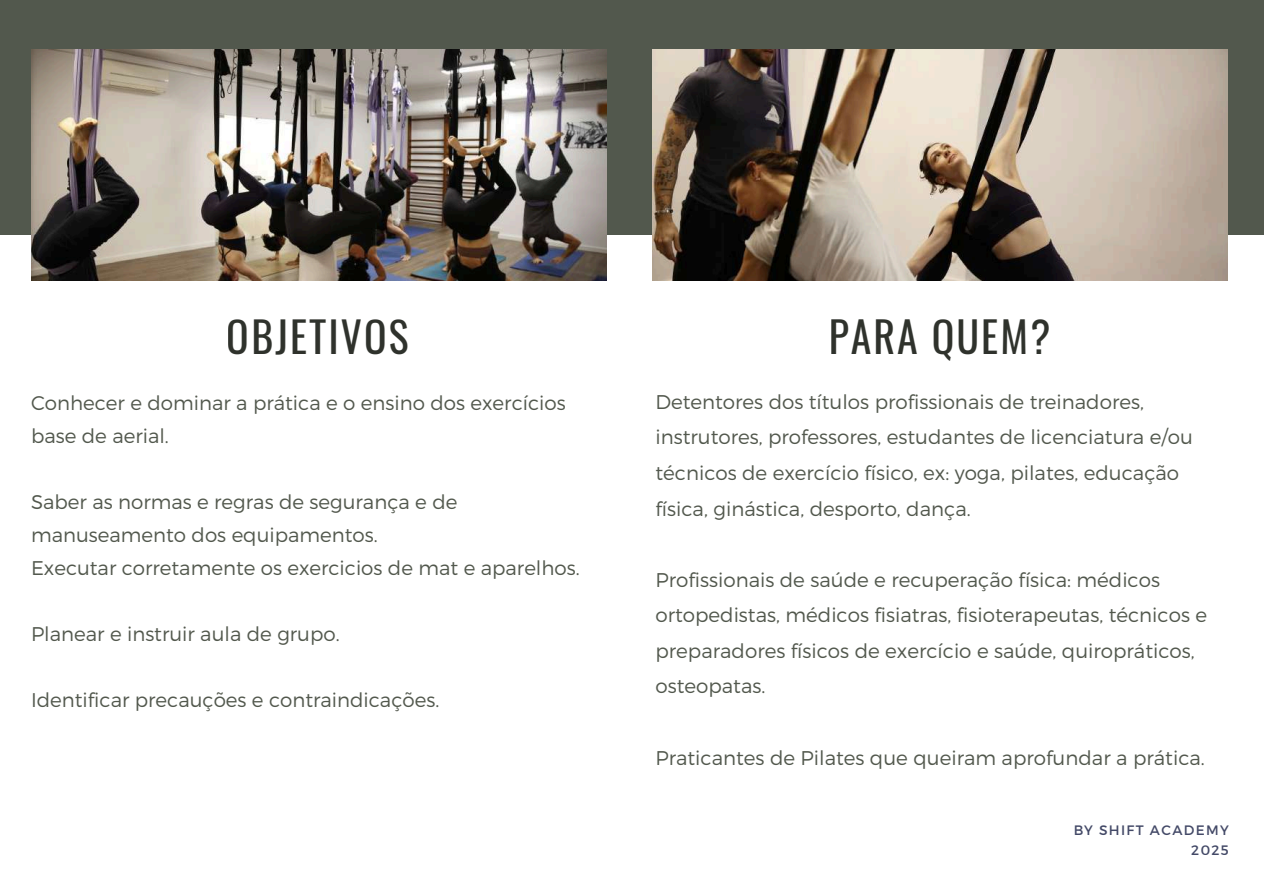
<style>
.page{position:relative;width:1264px;height:894px;background:#fff}
.page>*{position:absolute;margin:0;border:0;box-sizing:border-box;transform-origin:0 0}
.t1{font:41.85px "Oswald";letter-spacing:.05em;color:#2f322c}
.t2{font:41.7px "Oswald";letter-spacing:.05em;color:#2f322c}
.t3{font:300 19.8px/35.5px "Montserrat";color:#52584d}
.t4{font:13.65px/19.8px "Montserrat";letter-spacing:.1em;color:#434967;text-align:right}
</style>
<div class="page">
<div style="left:0;top:0;width:1263px;height:235px;background:#52584d"></div>
<img style="left:31px;top:50px;width:575px;height:230px">
<img style="left:652px;top:50px;width:575px;height:230px">
<h2 class="t2" style="left:227px;top:304px;width:183px">OBJETIVOS</h2>
<h1 class="t1" style="left:828px;top:304px;width:223px">PARA QUEM?</h1>
<p class="t3" style="left:31px;top:386px;width:536px;line-height:33px">Conhecer e dominar a prática e o ensino dos exercícios base de aerial.</p>
<p class="t3" style="left:655px;top:383px;width:539px">Detentores dos títulos profissionais de treinadores, instrutores, professores, estudantes de licenciatura e/ou técnicos de exercício físico, ex: yoga, pilates, educação física, ginástica, desporto, dança.</p>
<p class="t3" style="left:31px;top:484px;width:550px;line-height:33px">Saber as normas e regras de segurança e de manuseamento dos equipamentos.<br>Executar corretamente os exercicios de mat e aparelhos.</p>
<p class="t3" style="left:655px;top:560px;width:553px">Profissionais de saúde e recuperação física: médicos ortopedistas, médicos fisiatras, fisioterapeutas, técnicos e preparadores físicos de exercício e saúde, quiropráticos, osteopatas.</p>
<p class="t3" style="left:31px;top:615px;width:310px">Planear e instruir aula de grupo.</p>
<p class="t3" style="left:31px;top:681px;width:410px">Identificar precauções e contraindicações.</p>
<p class="t3" style="left:655px;top:738px;width:551px">Praticantes de Pilates que queiram aprofundar a prática.</p>
<p class="t4" style="left:1072px;top:819px;width:157px">BY SHIFT ACADEMY<br>2025</p>
</div>
